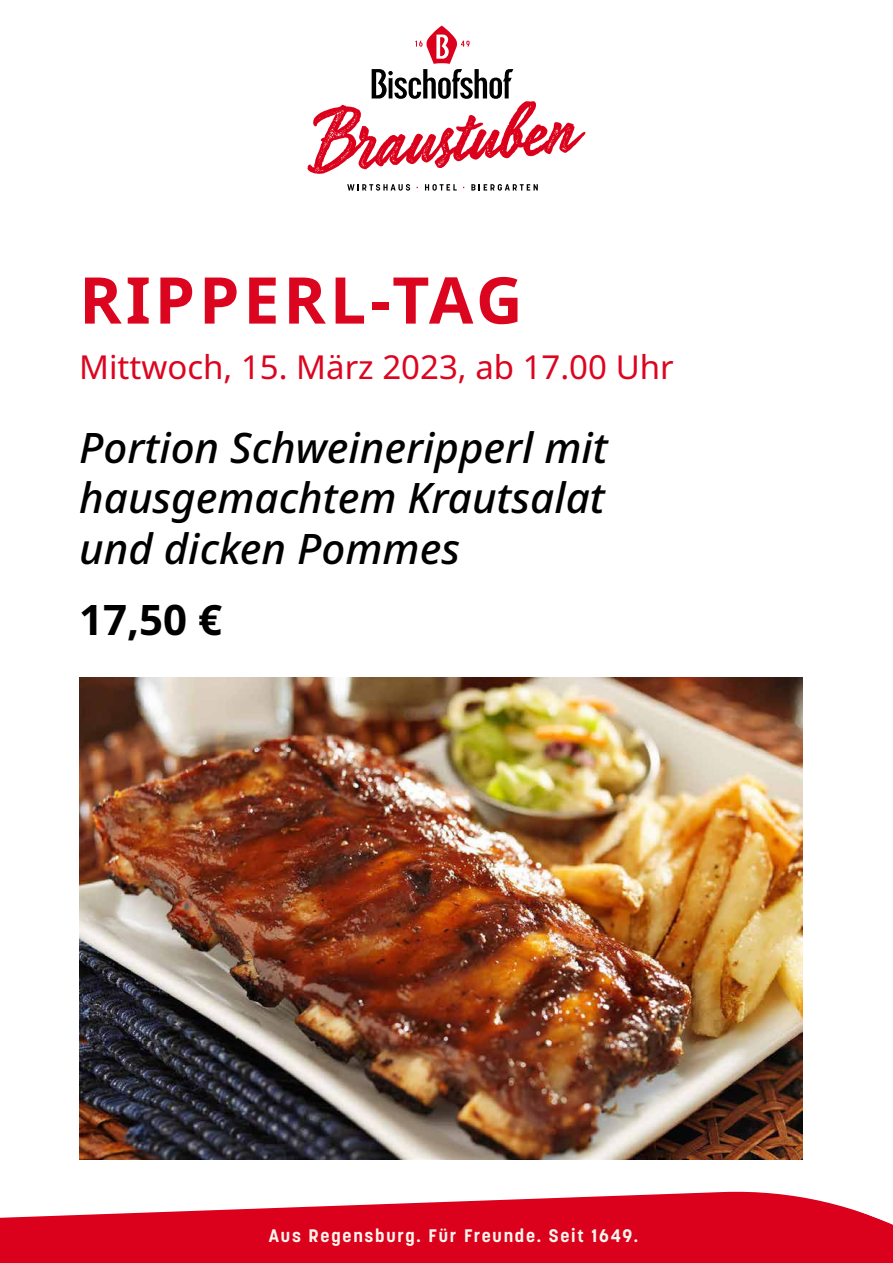
<style>
.page{position:relative;width:893px;height:1263px;background:#fff}
.page>*{position:absolute;margin:0;border:0;box-sizing:border-box;transform-origin:0 0}
.t1{font:700 64.5px "Noto Sans";letter-spacing:.06em;color:#db0520}
.t2{font:italic 500 42px/50.4px "Noto Sans";color:#000;text-align:justify}
.t3{font:700 42px "Noto Sans";color:#000}
.t4{font:33px "Noto Sans";color:#db0520}
.t5{font:700 18px "Korolev";letter-spacing:.1em;color:#fcf6ee}
</style>
<div class="page">
<svg style="left:0;top:1191px;width:893px;height:72px;fill:#db001b"></svg>
<img style="left:79px;top:678px;width:723px;height:482px">
<svg style="left:347px;top:184px;width:63px;height:7px"></svg>
<svg style="left:425px;top:184px;width:32px;height:7px"></svg>
<svg style="left:471px;top:184px;width:67px;height:7px"></svg>
<svg style="left:307px;top:26px;width:278px;height:148px"></svg>
<h1 class="t1" style="left:79px;top:255px;width:445px">RIPPERL-TAG</h1>
<p class="t4" style="left:79px;top:344px;width:596px">Mittwoch, 15. März 2023, ab 17.00 Uhr</p>
<p class="t2" style="left:79px;top:423px;width:530px">Portion Schweineripperl mit hausgemachtem Krautsalat und dicken Pommes</p>
<p class="t3" style="left:79px;top:590px;width:145px">17,50 €</p>
<p class="t5" style="left:269px;top:1224px;width:371px">Aus Regensburg. Für Freunde. Seit 1649.</p>
</div>
